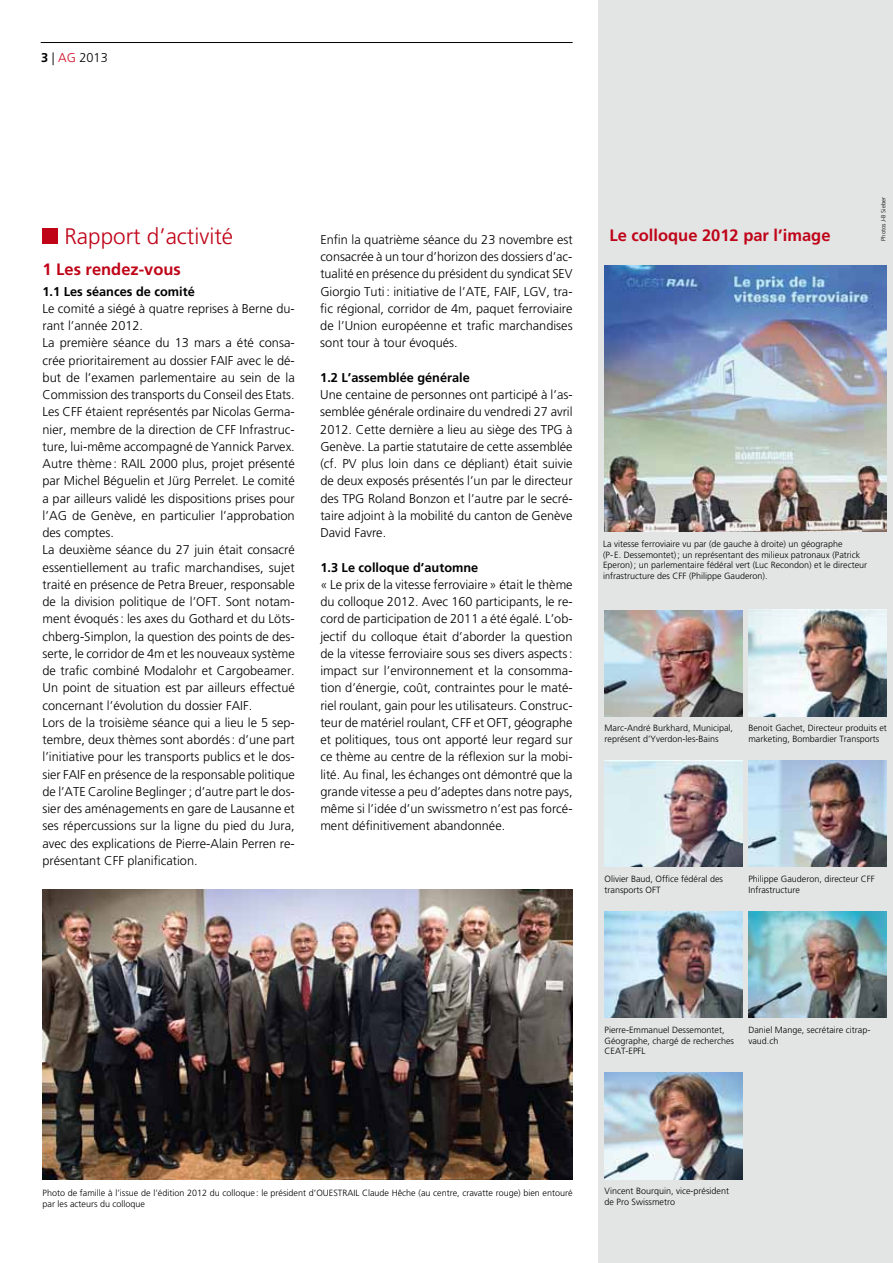
<style>
.page{position:relative;width:893px;height:1263px;background:#fff}
.page>*{position:absolute;margin:0;border:0;box-sizing:border-box;transform-origin:0 0}
.t1{font:300 22.5px "Frutiger";color:#c00418}
.t2{font:700 16.5px "Frutiger";color:#c00418}
.t3{font:300 12.75px/17.2px "Frutiger";color:#000;text-align:justify}
.t4{font:700 12.75px "Frutiger";color:#000}
.t5{font:300 9px/10.8px "Frutiger";color:#000}
.t6{font:300 6px "Frutiger";color:#000}
.s1{font-weight:700}
.s2{color:#cd071e}
</style>
<div class="page">
<hr style="left:41px;top:42px;width:532px;height:1px;background:#000">
<div style="left:598px;top:0;width:295px;height:1263px;background:#e3e4e4"></div>
<div style="left:43px;top:228px;width:15px;height:16px;background:#c00418"></div>
<img style="left:604px;top:911px;width:139px;height:106px">
<img style="left:748px;top:911px;width:139px;height:106px">
<img style="left:604px;top:1073px;width:139px;height:106px">
<img style="left:604px;top:610px;width:139px;height:106px">
<img style="left:748px;top:610px;width:139px;height:106px">
<img style="left:604px;top:761px;width:139px;height:106px">
<img style="left:748px;top:761px;width:139px;height:106px">
<img style="left:605px;top:265px;width:282px;height:266px">
<img style="left:43px;top:889px;width:530px;height:290px">
<p class="t3" style="left:41px;top:49px;width:68px"><span class="s1">3</span> | <span class="s2">AG</span> 2013</p>
<h1 class="t1" style="left:64px;top:223px;width:170px">Rapport d’activité</h1>
<p class="t2" style="left:43px;top:260px;width:140px">1 Les rendez-vous</p>
<p class="t4" style="left:43px;top:284px;width:154px">1.1 Les séances de comité</p>
<p class="t3" style="left:42px;top:300px;width:254px;text-align:left">Le comité a siégé à quatre reprises à Berne du&shy;rant l’année 2012.<br>La première séance du 13 mars a été consa&shy;crée prioritairement au dossier FAIF avec le dé&shy;but de l’examen parlementaire au sein de la Commission des transports du Conseil des Etats.<br>Les CFF étaient représentés par Nicolas Germa&shy;nier, membre de la direction de CFF Infrastruc&shy;ture, lui-même accompagné de Yannick Parvex.<br>Autre thème : RAIL 2000 plus, projet présenté par Michel Béguelin et Jürg Perrelet. Le comité a par ailleurs validé les dispositions prises pour l’AG de Genève, en particulier l’approbation des comptes.<br>La deuxième séance du 27 juin était consacré essentiellement au trafic marchandises, sujet traité en présence de Petra Breuer, responsable de la division politique de l’OFT. Sont notam&shy;ment évoqués: les axes du Gothard et du Löts&shy;chberg-Simplon, la question des points de des&shy;serte, le corridor de 4m et les nouveaux système de trafic combiné Modalohr et Cargobeamer.<br>Un point de situation est par ailleurs effectué concernant l’évolution du dossier FAIF.<br>Lors de la troisième séance qui a lieu le 5 sep&shy;tembre, deux thèmes sont abordés: d’une part l’initiative pour les transports publics et le dos&shy;sier FAIF en présence de la responsable politique de l’ATE Caroline Beglinger ; d’autre part le dos&shy;sier des aménagements en gare de Lausanne et ses répercussions sur la ligne du pied du Jura, avec des explications de Pierre-Alain Perren re&shy;présentant CFF planification.</p>
<p class="t6" style="left:880px;top:241px;width:45px;rotate:-90deg">Photos J-B Sieber</p>
<p class="t3" style="left:320px;top:231px;width:254px">Enfin la quatrième séance du 23 novembre est</p>
<p class="t2" style="left:609px;top:226px;width:223px">Le colloque 2012 par l’image</p>
<p class="t3" style="left:320px;top:248px;width:254px">consacrée à un tour d’horizon des dossiers d’ac&shy;tualité en présence du président du syndicat SEV Giorgio Tuti: initiative de l’ATE, FAIF, LGV, tra&shy;fic régional, corridor de 4m, paquet ferroviaire de l’Union européenne et trafic marchandises sont tour à tour évoqués.</p>
<p class="t4" style="left:320px;top:370px;width:151px">1.2 L’assemblée générale</p>
<p class="t3" style="left:320px;top:386px;width:254px">Une centaine de personnes ont participé à l’as&shy;semblée générale ordinaire du vendredi 27 avril 2012. Cette dernière a lieu au siège des TPG à Genève. La partie statutaire de cette assemblée (cf. PV plus loin dans ce dépliant) était suivie de deux exposés présentés l’un par le directeur des TPG Roland Bonzon et l’autre par le secré&shy;taire adjoint à la mobilité du canton de Genève David Favre.</p>
<p class="t4" style="left:320px;top:560px;width:159px">1.3 Le colloque d’automne</p>
<p class="t3" style="left:320px;top:576px;width:254px">« Le prix de la vitesse ferroviaire» était le thème du colloque 2012. Avec 160 participants, le re&shy;cord de participation de 2011 a été égalé. L’ob&shy;jectif du colloque était d’aborder la question de la vitesse ferroviaire sous ses divers aspects: impact sur l’environnement et la consomma&shy;tion d’énergie, coût, contraintes pour le maté&shy;riel roulant, gain pour les utilisateurs. Construc&shy;teur de matériel roulant, CFF et OFT, géographe et politiques, tous ont apporté leur regard sur ce thème au centre de la réflexion sur la mobi&shy;lité. Au final, les échanges ont démontré que la grande vitesse a peu d’adeptes dans notre pays, même si l’idée d’un swissmetro n’est pas forcé&shy;ment définitivement abandonnée.</p>
<p class="t5" style="left:603px;top:538px;width:266px">La vitesse ferroviaire vu par (de gauche à droite) un géographe<br>(P-E. Dessemontet); un représentant des milieux patronaux (Patrick Eperon); un parlementaire fédéral vert (Luc Recondon) et le directeur infrastructure des CFF (Philippe Gauderon).</p>
<p class="t5" style="left:604px;top:723px;width:130px">Marc-André Burkhard, Municipal, représent d’Yverdon-les-Bains</p>
<p class="t5" style="left:748px;top:723px;width:140px">Benoit Gachet, Directeur produits et marketing, Bombardier Transports</p>
<p class="t5" style="left:604px;top:874px;width:120px">Olivier Baud, Office fédéral des transports OFT</p>
<p class="t5" style="left:748px;top:874px;width:128px">Philippe Gauderon, directeur CFF<br>Infrastructure</p>
<p class="t5" style="left:604px;top:1024px;width:131px">Pierre-Emmanuel Dessemontet,<br>Géographe, chargé de recherches<br>CEAT-EPFL</p>
<p class="t5" style="left:748px;top:1024px;width:123px">Daniel Mange, secrétaire citrap&shy;vaud.ch</p>
<p class="t5" style="left:43px;top:1187px;width:532px">Photo de famille à l’issue de l’édition 2012 du colloque : le président d’OUESTRAIL Claude Hêche (au centre, cravatte rouge) bien entouré par les acteurs du colloque</p>
<p class="t5" style="left:604px;top:1186px;width:126px">Vincent Bourquin, vice-président de Pro Swissmetro</p>
</div>
